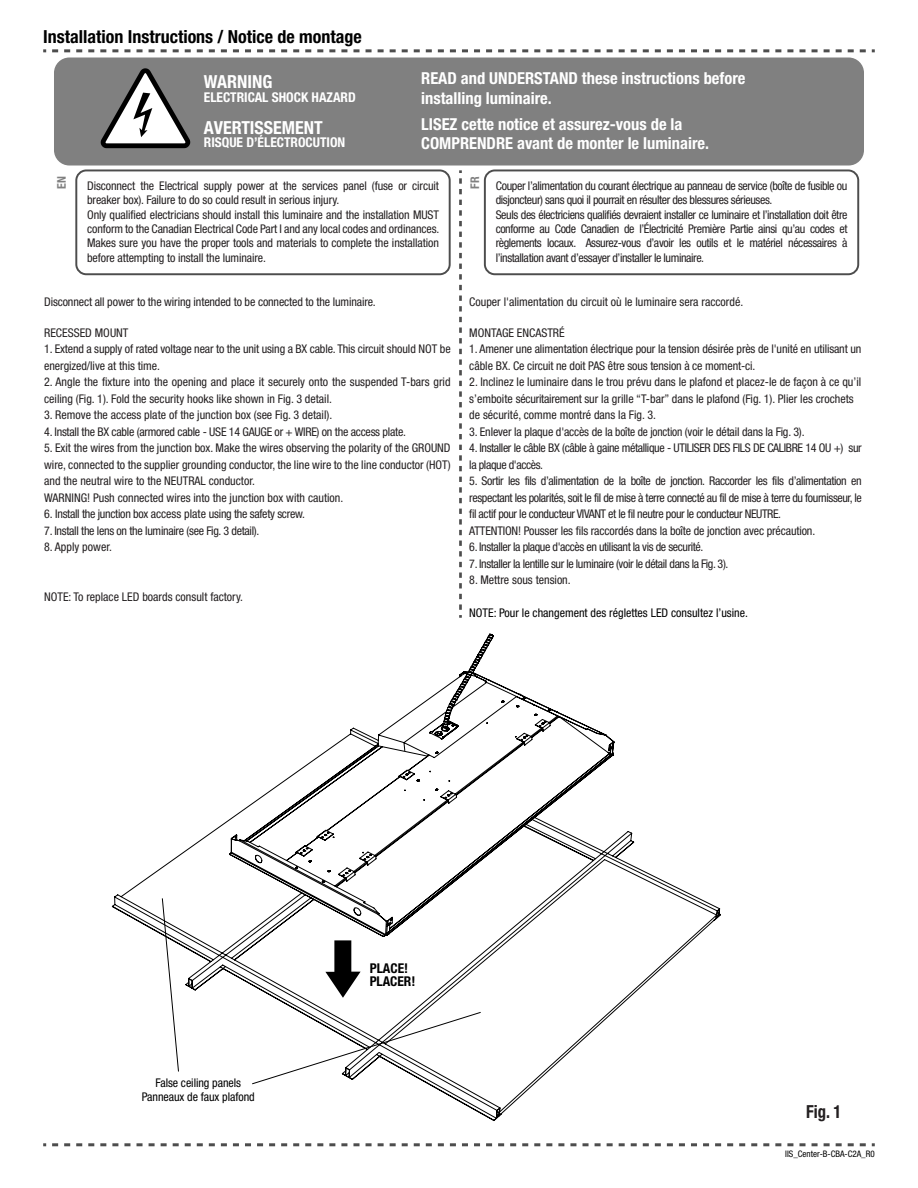
<style>
.page{position:relative;width:918px;height:1188px;background:#fff}
.page>*{position:absolute;margin:0;border:0;box-sizing:border-box;transform-origin:0 0}
.t1{font:700 condensed 18px "Helvetica Neue";color:#000}
.t2{font:700 condensed 18px "Helvetica Neue";color:#fff}
.t3{font:700 condensed 18px "Helvetica Neue";color:#231f20;scale:.92 1}
.t4{font:700 condensed 16.5px/19.8px "Helvetica Neue";color:#fff}
.t5{font:700 condensed 13.5px "Helvetica Neue";color:#fff}
.t6{font:700 condensed 13.5px/13px "Helvetica Neue";letter-spacing:-.005em;color:#000}
.t7{font:condensed 12px/16.5px "Helvetica Neue";letter-spacing:-.01em;color:#231f20}
.t8{font:condensed 12px/14.4px "Helvetica Neue";letter-spacing:-.035em;color:#231f20}
.t9{font:condensed 12px/16.5px "Helvetica Neue";letter-spacing:-.03em;color:#231f20}
.t10{font:condensed 12px/14.4px "Helvetica Neue";color:#000;text-align:center}
.t11{font:700 condensed 12px "Helvetica Neue";color:#808080}
.t12{font:condensed 9px "Helvetica Neue";color:#000}
</style>
<div class="page">
<div style="left:75px;top:169px;width:376px;height:106px;border:2px solid #4d4d4d;border-radius:10px"></div>
<div style="left:484px;top:169px;width:375px;height:106px;border:2px solid #4d4d4d;border-radius:10px"></div>
<svg style="left:112px;top:633px;width:609px;height:488px"></svg>
<div style="left:54px;top:58px;width:810px;height:108px;background:#808080;border-radius:15px"></div>
<svg style="left:101px;top:68px;width:89px;height:80px"></svg>
<svg style="left:43px;top:49px;width:823px;height:3px"></svg>
<svg style="left:43px;top:1143px;width:823px;height:3px"></svg>
<svg style="left:459px;top:170px;width:3px;height:448px"></svg>
<h1 class="t1" style="left:43px;top:26px;width:320px">Installation Instructions / Notice de montage</h1>
<h1 class="t2" style="left:204px;top:71px;width:70px">WARNING</h1>
<p class="t5" style="left:204px;top:89px;width:153px">ELECTRICAL SHOCK HAZARD</p>
<h1 class="t2" style="left:204px;top:117px;width:121px">AVERTISSEMENT</h1>
<p class="t5" style="left:204px;top:134px;width:143px">RISQUE D’ÉLECTROCUTION</p>
<h2 class="t4" style="left:421px;top:68px;width:326px">READ and UNDERSTAND these instructions before installing luminaire.</h2>
<h2 class="t4" style="left:421px;top:114px;width:289px">LISEZ cette notice et assurez-vous de la<br>COMPRENDRE avant de monter le luminaire.</h2>
<p class="t11" style="left:54px;top:189px;width:14px;rotate:-90deg">EN</p>
<p class="t11" style="left:468px;top:189px;width:14px;rotate:-90deg">FR</p>
<p class="t7" style="left:87px;top:178px;width:354px;line-height:14.4px">Disconnect the Electrical supply power at the services panel (fuse or circuit breaker box). Failure to do so could result in serious injury.<br>Only qualified electricians should install this luminaire and the installation MUST conform to the Canadian Electrical Code Part I and any local codes and ordinances.<br>Makes sure you have the proper tools and materials to complete the installation before attempting to install the luminaire.</p>
<p class="t8" style="left:496px;top:178px;width:353px">Couper l’alimentation du courant électrique au panneau de service (boîte de fusible ou disjoncteur) sans quoi il pourrait en résulter des blessures sérieuses.<br>Seuls des électriciens qualifiés devraient installer ce luminaire et l’installation doit être conforme au Code Canadien de l’Électricité Première Partie ainsi qu’au codes et règlements locaux. Assurez-vous d’avoir les outils et le matériel nécessaires à l’installation avant d’essayer d’installer le luminaire.</p>
<p class="t7" style="left:44px;top:293px;width:333px">Disconnect all power to the wiring intended to be connected to the luminaire.</p>
<p class="t7" style="left:44px;top:324px;width:86px">RECESSED MOUNT</p>
<p class="t7" style="left:44px;top:341px;width:408px">1. Extend a supply of rated voltage near to the unit using a BX cable. This circuit should NOT be energized/live at this time.</p>
<p class="t7" style="left:44px;top:374px;width:408px">2. Angle the fixture into the opening and place it securely onto the suspended T-bars grid ceiling (Fig. 1). Fold the security hooks like shown in Fig. 3 detail.</p>
<p class="t7" style="left:44px;top:407px;width:290px">3. Remove the access plate of the junction box (see Fig. 3 detail).</p>
<p class="t7" style="left:44px;top:423px;width:363px">4. Install the BX cable (armored cable - USE 14 GAUGE or + WIRE) on the access plate.</p>
<p class="t7" style="left:44px;top:440px;width:408px">5. Exit the wires from the junction box. Make the wires observing the polarity of the GROUND wire, connected to the supplier grounding conductor, the line wire to the line conductor (HOT) and the neutral wire to the NEUTRAL conductor.<br>WARNING! Push connected wires into the junction box with caution.</p>
<p class="t7" style="left:44px;top:506px;width:262px">6. Install the junction box access plate using the safety screw.</p>
<p class="t7" style="left:44px;top:522px;width:217px">7. Install the lens on the luminaire (see Fig. 3 detail).</p>
<p class="t7" style="left:44px;top:539px;width:69px">8. Apply power.</p>
<p class="t7" style="left:44px;top:588px;width:200px">NOTE: To replace LED boards consult factory.</p>
<p class="t7" style="left:469px;top:293px;width:275px">Couper l'alimentation du circuit où le luminaire sera raccordé.</p>
<p class="t7" style="left:469px;top:324px;width:97px">MONTAGE ENCASTRÉ</p>
<p class="t7" style="left:469px;top:341px;width:394px">1. Amener une alimentation électrique pour la tension désirée près de l'unité en utilisant un câble BX. Ce circuit ne doit PAS être sous tension à ce moment-ci.</p>
<p class="t7" style="left:469px;top:374px;width:393px">2. Inclinez le luminaire dans le trou prévu dans le plafond et placez-le de façon à ce qu’il s’emboite sécuritairement sur la grille “T-bar” dans le plafond (Fig. 1). Plier les crochets de sécurité, comme montré dans la Fig. 3.</p>
<p class="t7" style="left:469px;top:423px;width:337px">3. Enlever la plaque d'accès de la boîte de jonction (voir le détail dans la Fig. 3).</p>
<p class="t9" style="left:469px;top:440px;width:394px">4. Installer le câble BX (câble à gaine métallique - UTILISER DES FILS DE CALIBRE 14 OU +) sur la plaque d'accès.</p>
<p class="t9" style="left:469px;top:473px;width:394px">5. Sortir les fils d’alimentation de la boîte de jonction. Raccorder les fils d’alimentation en respectant les polarités, soit le fil de mise à terre connecté au fil de mise à terre du fournisseur, le fil actif pour le conducteur VIVANT et le fil neutre pour le conducteur NEUTRE.<br>ATTENTION! Pousser les fils raccordés dans la boîte de jonction avec précaution.</p>
<p class="t8" style="left:469px;top:540px;width:236px">6. Installer la plaque d'accès en utilisant la vis de securité.</p>
<p class="t8" style="left:469px;top:556px;width:261px">7. Installer la lentille sur le luminaire (voir le détail dans la Fig. 3).</p>
<p class="t7" style="left:469px;top:572px;width:103px">8. Mettre sous tension.</p>
<p class="t10" style="left:469px;top:606px;width:280px">NOTE: Pour le changement des réglettes LED consultez l’usine.</p>
<p class="t10" style="left:142px;top:1075px;width:114px">False ceiling panels<br>Panneaux de faux plafond</p>
<p class="t6" style="left:370px;top:961px;width:47px">PLACE!<br>PLACER!</p>
<h1 class="t3" style="left:806px;top:1101px;width:40px">Fig. 1</h1>
<p class="t12" style="left:785px;top:1149px;width:91px">IIS_Center-B-CBA-C2A_R0</p>
</div>
